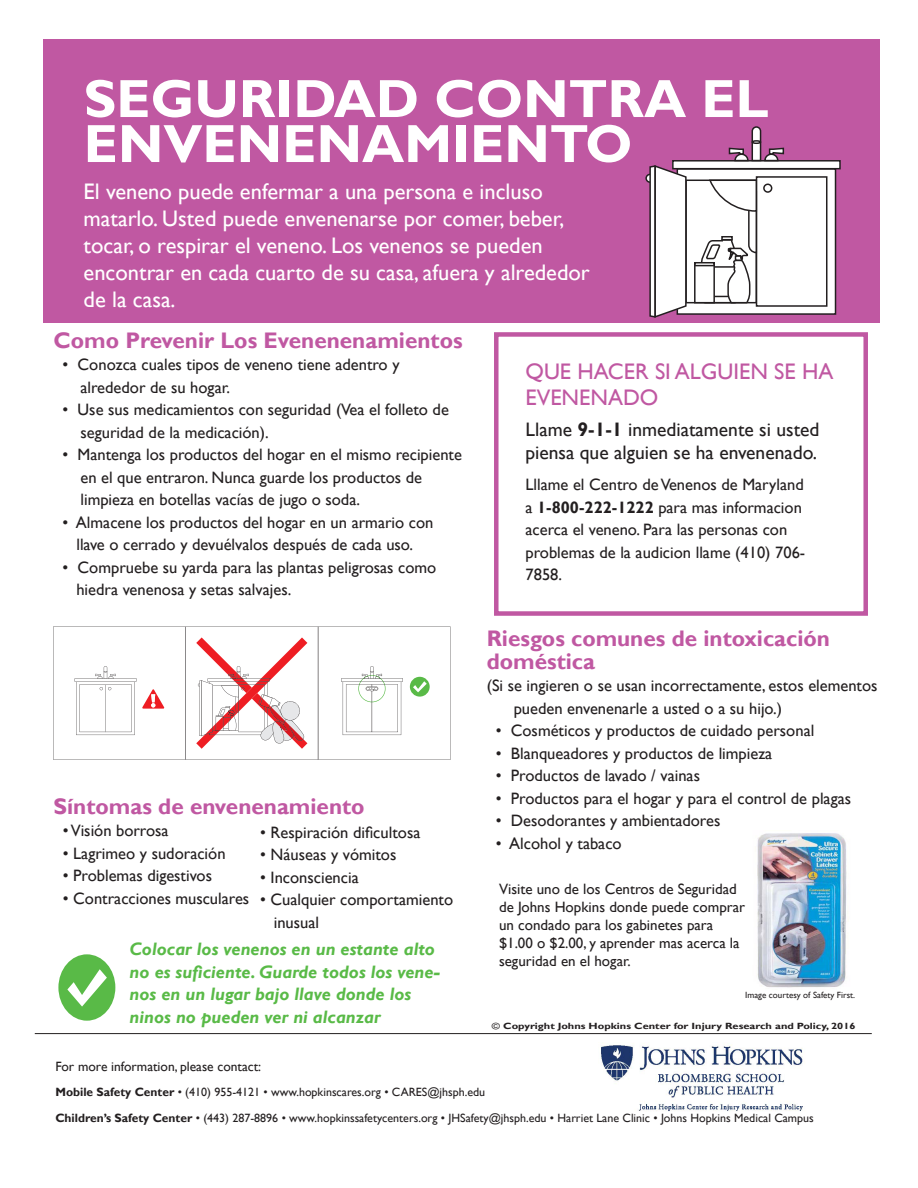
<style>
.page{position:relative;width:918px;height:1188px;background:#fff}
.page>*{position:absolute;margin:0;border:0;box-sizing:border-box;transform-origin:0 0}
.t1{font:700 54px/45px "Gill Sans";color:#fff}
.Text{font:22.5px/27px "Gill Sans";color:#fff}
.Bold_Text{font:700 22.5px/22.5px "Gill Sans";color:#c058a2}
.Bold_Text-2{font:22.5px/25.5px "Gill Sans";color:#c058a2}
.Bold_Text-3{font:19.5px/22.5px "Gill Sans";color:#231f20}
.Bold_Text-4{font:italic 700 18px/22.5px "Gill Sans";color:#59ba47}
.Text-2{font:16.5px/22.5px "Gill Sans";color:#231f20}
.Bold_Text-5{font:16.5px/22.5px "Gill Sans";color:#231f20}
.Text-3{font:15px/18px "Gill Sans";color:#231f20}
.Bold_Text-6{font:13.5px "Gill Sans";color:#231f20}
.Bold_Text-7{font:12px "Gill Sans";color:#231f20}
.Bold_Text-8{font:700 9px "Gill Sans";color:#231f20;scale:1.23 1}
.Text-4{font:9px "Gill Sans";color:#231f20}
.s1{font-weight:700}
.s2{font-weight:400}
</style>
<div class="page">
<svg style="left:53px;top:627px;width:398px;height:133px"></svg>
<div style="left:43px;top:39px;width:837px;height:284px;background:#c058a2"></div>
<div style="left:677px;top:169px;width:159px;height:145px;background:#fff"></div>
<div style="left:677px;top:168px;width:159px;height:147px;border:2px solid #231f20"></div>
<div style="left:673px;top:161px;width:167px;height:8px;background:#fff"></div>
<div style="left:672px;top:160px;width:169px;height:9px;border:2px solid #231f20"></div>
<div style="left:756px;top:176px;width:71px;height:131px;border:2px solid #231f20"></div>
<div style="left:763px;top:184px;width:9px;height:9px;border:2px solid #231f20;border-radius:50%"></div>
<div style="left:645px;top:174px;width:10px;height:9px;border:2px solid #231f20;border-radius:50%"></div>
<svg style="left:728px;top:126px;width:57px;height:36px"></svg>
<svg style="left:648px;top:164px;width:40px;height:154px"></svg>
<div style="left:694px;top:262px;width:21px;height:41px;border:2px solid #231f20"></div>
<svg style="left:695px;top:178px;width:63px;height:126px"></svg>
<div style="left:694px;top:262px;width:21px;height:4px;border:2px solid #231f20"></div>
<div style="left:58px;top:954px;width:57px;height:67px;background:#59ba47;border-radius:50%"></div>
<svg style="left:67px;top:969px;width:40px;height:38px"></svg>
<div style="left:494px;top:332px;width:374px;height:284px;border:4px solid #c058a2"></div>
<img style="left:757px;top:833px;width:90px;height:155px">
<hr style="left:35px;top:1033px;width:837px;height:1px;background:#231f20">
<img style="left:601px;top:1045px;width:202px;height:67px">
<p class="t1" style="left:84px;top:78px;width:687px">SEGURIDAD CONTRA EL<br>ENVENENAMIENTO</p>
<p class="Text" style="left:84px;top:179px;width:508px">El veneno puede enfermar a una persona e incluso matarlo. Usted puede envenenarse por comer, beber, tocar, o respirar el veneno. Los venenos se pueden encontrar en cada cuarto de su casa, afuera y alrededor de la casa.</p>
<p class="Bold_Text" style="left:53px;top:329px;width:411px">Como Prevenir Los Evenenenamientos</p>
<p class="Text-2" style="left:80px;top:354px;width:321px;text-indent:-18px">• Conozca cuales tipos de veneno tiene adentro y alrededor de su hogar.</p>
<p class="Text-2" style="left:80px;top:399px;width:370px;text-indent:-18px">• Use sus medicamientos con seguridad (Vea el folleto de seguridad de la medicación).</p>
<p class="Text-2" style="left:80px;top:444px;width:383px;text-indent:-18px">• Mantenga los productos del hogar en el mismo recipiente en el que entraron. Nunca guarde los productos de limpieza en botellas vacías de jugo o soda.</p>
<p class="Text-2" style="left:63px;top:511px;width:372px">• Almacene los productos del hogar en un armario con</p>
<p class="Text-2" style="left:76px;top:534px;width:338px">llave o cerrado y devuélvalos después de cada uso.</p>
<p class="Text-2" style="left:63px;top:556px;width:375px">• Compruebe su yarda para las plantas peligrosas como</p>
<p class="Text-2" style="left:76px;top:579px;width:216px">hiedra venenosa y setas salvajes.</p>
<p class="Bold_Text" style="left:54px;top:795px;width:313px">Síntomas de envenenamiento</p>
<p class="Bold_Text-5" style="left:63px;top:820px;width:107px">• Visión borrosa</p>
<p class="Bold_Text-5" style="left:63px;top:842px;width:164px">• Lagrimeo y sudoración</p>
<p class="Text-2" style="left:63px;top:865px;width:151px">• Problemas digestivos</p>
<p class="Text-2" style="left:63px;top:887px;width:188px">• Contracciones musculares</p>
<p class="Bold_Text-5" style="left:260px;top:821px;width:162px">• Respiración dificultosa</p>
<p class="Bold_Text-5" style="left:260px;top:844px;width:138px">• Náuseas y vómitos</p>
<p class="Bold_Text-5" style="left:260px;top:866px;width:100px">• Inconsciencia</p>
<p class="Bold_Text-5" style="left:274px;top:889px;width:181px;text-indent:-14px">• Cualquier comportamiento inusual</p>
<p class="Bold_Text-4" style="left:130px;top:939px;width:312px">Colocar los venenos en un estante alto no es suficiente. Guarde todos los vene&shy;nos en un lugar bajo llave donde los ninos no pueden ver ni alcanzar</p>
<p class="Bold_Text-2" style="left:526px;top:359px;width:309px">QUE HACER SI ALGUIEN SE HA<br>EVENENADO</p>
<p class="Bold_Text-3" style="left:526px;top:419px;width:296px">Llame <span class="s1">9-1-1</span> inmediatamente si usted piensa que alguien se ha envenenado.</p>
<p class="Text-2" style="left:526px;top:474px;width:281px">Lllame el Centro de Venenos de Maryland a <span class="s1">1-800-222-1222</span> para mas informacion acerca el veneno. Para las personas con problemas de la audicion llame (410) 706-<br>7858.</p>
<p class="Bold_Text" style="left:487px;top:628px;width:345px">Riesgos comunes de intoxicación doméstica</p>
<p class="Text-2" style="left:514px;top:675px;width:365px;text-indent:-27px">(Si se ingieren o se usan incorrectamente, estos elementos pueden envenenarle a usted o a su hijo.)</p>
<p class="Text-2" style="left:496px;top:720px;width:320px">• Cosméticos y productos de cuidado personal</p>
<p class="Text-2" style="left:496px;top:742px;width:278px">• Blanqueadores y productos de limpieza</p>
<p class="Text-2" style="left:496px;top:765px;width:206px">• Productos de lavado / vainas</p>
<p class="Text-2" style="left:496px;top:787px;width:357px">• Productos para el hogar y para el control de plagas</p>
<p class="Text-2" style="left:496px;top:810px;width:226px">• Desodorantes y ambientadores</p>
<p class="Text-2" style="left:496px;top:832px;width:127px">• Alcohol y tabaco</p>
<p class="Text-3" style="left:499px;top:880px;width:248px">Visite uno de los Centros de Seguridad de Johns Hopkins donde puede comprar un condado para los gabinetes para $1.00 o $2.00, y aprender mas acerca la seguridad en el hogar.</p>
<p class="Text-4" style="left:745px;top:990px;width:111px">Image courtesy of Safety First.</p>
<p class="Bold_Text-8" style="left:492px;top:1021px;width:297px"><span class="s2">©</span> Copyright Johns Hopkins Center for Injury Research and Policy, 2016</p>
<p class="Bold_Text-6" style="left:55px;top:1058px;width:207px">For more information, please contact:</p>
<p class="Bold_Text-7" style="left:55px;top:1085px;width:431px"><span class="s1">Mobile Safety Center</span> • (410) 955-4121 • www.hopkinscares.org • CARES@jhsph.edu</p>
<p class="Bold_Text-7" style="left:55px;top:1111px;width:760px"><span class="s1">Children’s Safety Center</span> • (443) 287-8896 • www.hopkinssafetycenters.org • JHSafety@jhsph.edu • Harriet Lane Clinic • Johns Hopkins Medical Campus</p>
</div>
